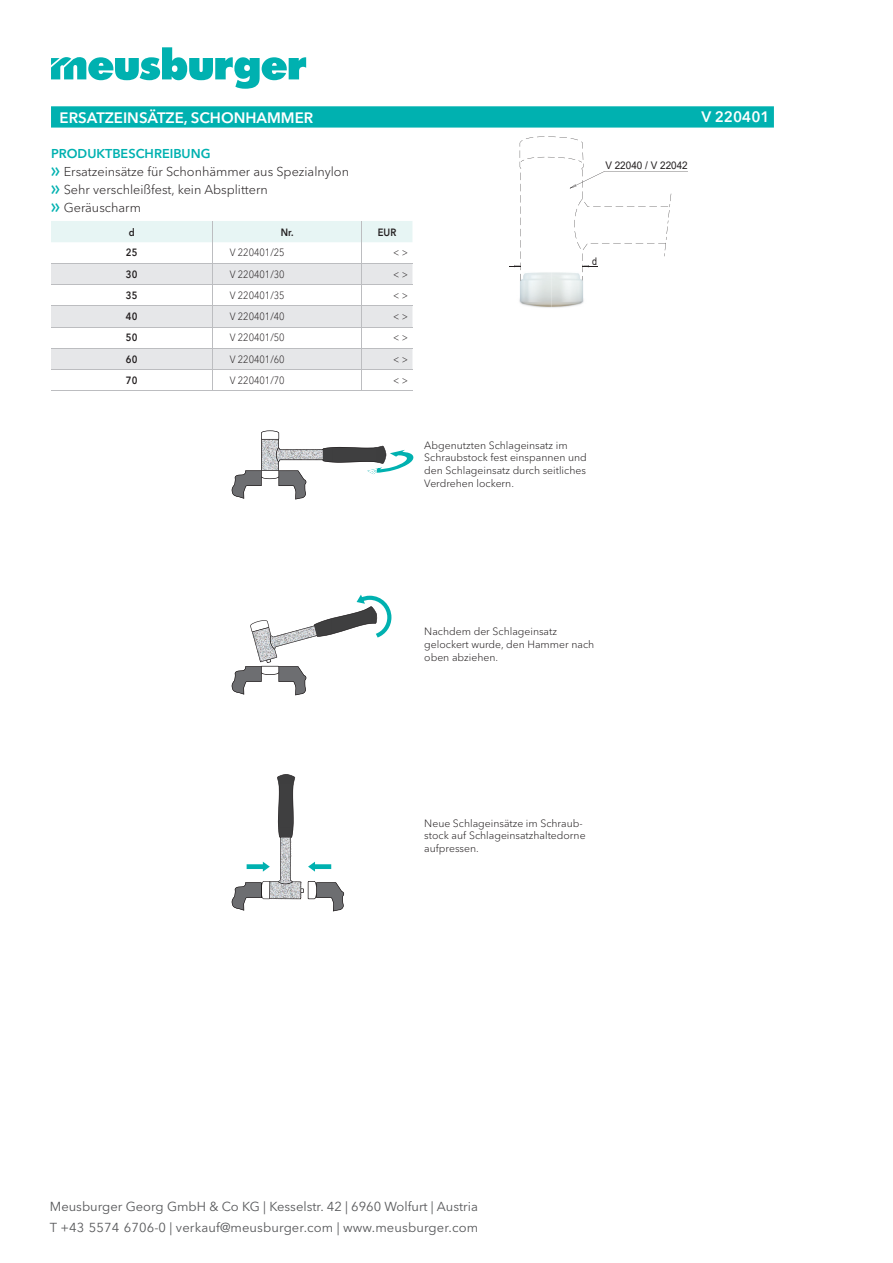
<style>
.page{position:relative;width:893px;height:1263px;background:#fff}
.page>*{position:absolute;margin:0;border:0;box-sizing:border-box;transform-origin:0 0}
.t1{font:600 15px "Avenir Next W1 G";color:#fff}
.t2{font:12.9px/20.7px "Avenir Next W1 G";color:#57585a}
.t3{font:300 12.75px/18px "Avenir Next W1 G";color:#231f20}
.t4{font:300 10.5px/12.6px "Avenir Next W1 G";color:#231f20}
.t5{font:300 10.5px "Avenir Next W1 G";color:#231f20;scale:.9 1}
.t6{font:600 10.5px "Avenir Next W1 G";color:#231f20;scale:.9 1}
.t7{font:10.5px "Arial";color:#231f20;scale:.95 1}
.t8{font:10.5px "Arial";color:#231f20;scale:.85 1}
.s1{font-weight:600;color:#00b1b0}
.s2{font-family:"Meusburger Sonderzeichen";font-weight:400;color:#00b1b0}
</style>
<div class="page">
<svg style="left:51px;top:47px;width:255px;height:42px"></svg>
<svg style="left:51px;top:106px;width:723px;height:22px;background:#08b3b2"></svg>
<svg style="left:51px;top:221px;width:361px;height:170px"></svg>
<hr style="left:51px;top:391px;width:162px;height:1px;background:#bcbdc0">
<hr style="left:213px;top:391px;width:148px;height:1px;background:#bcbdc0">
<hr style="left:361px;top:391px;width:51px;height:1px;background:#bcbdc0">
<img style="left:519px;top:281px;width:65px;height:27px">
<svg style="left:509px;top:137px;width:179px;height:144px"></svg>
<svg style="left:232px;top:774px;width:112px;height:137px"></svg>
<svg style="left:232px;top:430px;width:182px;height:69px"></svg>
<svg style="left:232px;top:595px;width:159px;height:100px"></svg>
<h1 class="t1" style="left:60px;top:108px;width:255px">ERSATZEINSÄTZE, SCHONHAMMER</h1>
<h1 class="t1" style="left:701px;top:108px;width:70px">V 220401</h1>
<p class="t3" style="left:51px;top:145px;width:300px"><span class="s1">PRODUKTBESCHREIBUNG<br></span><span class="s2">f</span> Ersatzeinsätze für Schonhämmer aus Spezialnylon <span class="s2">f</span> Sehr verschleißfest, kein Absplittern<br><span class="s2">f</span> Geräuscharm</p>
<p class="t6" style="left:129px;top:226px;width:8px">d</p>
<p class="t6" style="left:281px;top:226px;width:16px">Nr.</p>
<p class="t6" style="left:378px;top:226px;width:22px">EUR</p>
<p class="t6" style="left:126px;top:246px;width:14px">25</p>
<p class="t5" style="left:230px;top:246px;width:63px">V 220401/25</p>
<p class="t5" style="left:393px;top:246px;width:18px">&lt; &gt;</p>
<p class="t6" style="left:126px;top:268px;width:14px">30</p>
<p class="t5" style="left:230px;top:268px;width:63px">V 220401/30</p>
<p class="t5" style="left:393px;top:268px;width:18px">&lt; &gt;</p>
<p class="t6" style="left:126px;top:289px;width:14px">35</p>
<p class="t5" style="left:230px;top:289px;width:63px">V 220401/35</p>
<p class="t5" style="left:393px;top:289px;width:18px">&lt; &gt;</p>
<p class="t6" style="left:126px;top:310px;width:14px">40</p>
<p class="t5" style="left:230px;top:310px;width:63px">V 220401/40</p>
<p class="t5" style="left:393px;top:310px;width:18px">&lt; &gt;</p>
<p class="t6" style="left:126px;top:331px;width:14px">50</p>
<p class="t5" style="left:230px;top:331px;width:63px">V 220401/50</p>
<p class="t5" style="left:393px;top:331px;width:18px">&lt; &gt;</p>
<p class="t6" style="left:126px;top:353px;width:14px">60</p>
<p class="t5" style="left:230px;top:353px;width:63px">V 220401/60</p>
<p class="t5" style="left:393px;top:353px;width:18px">&lt; &gt;</p>
<p class="t6" style="left:126px;top:374px;width:14px">70</p>
<p class="t5" style="left:230px;top:374px;width:63px">V 220401/70</p>
<p class="t5" style="left:393px;top:374px;width:18px">&lt; &gt;</p>
<p class="t7" style="left:605px;top:158px;width:88px">V 22040 / V 22042</p>
<p class="t8" style="left:592px;top:254px;width:7px">d</p>
<p class="t4" style="left:424px;top:439px;width:164px">Abgenutzten Schlageinsatz im<br>Schraubstock fest einspannen und den Schlageinsatz durch seitliches<br>Verdrehen lockern.</p>
<p class="t4" style="left:424px;top:625px;width:171px">Nachdem der Schlageinsatz gelockert wurde, den Hammer nach oben abziehen.</p>
<p class="t4" style="left:424px;top:817px;width:163px">Neue Schlageinsätze im Schraub&shy;stock auf Schlageinsatzhaltedorne aufpressen.</p>
<p class="t2" style="left:50px;top:1196px;width:430px">Meusburger Georg GmbH &amp; Co KG | Kesselstr. 42 | 6960 Wolfurt | Austria<br>T +43 5574 6706-0 | verkauf@meusburger.com | www.meusburger.com</p>
</div>
